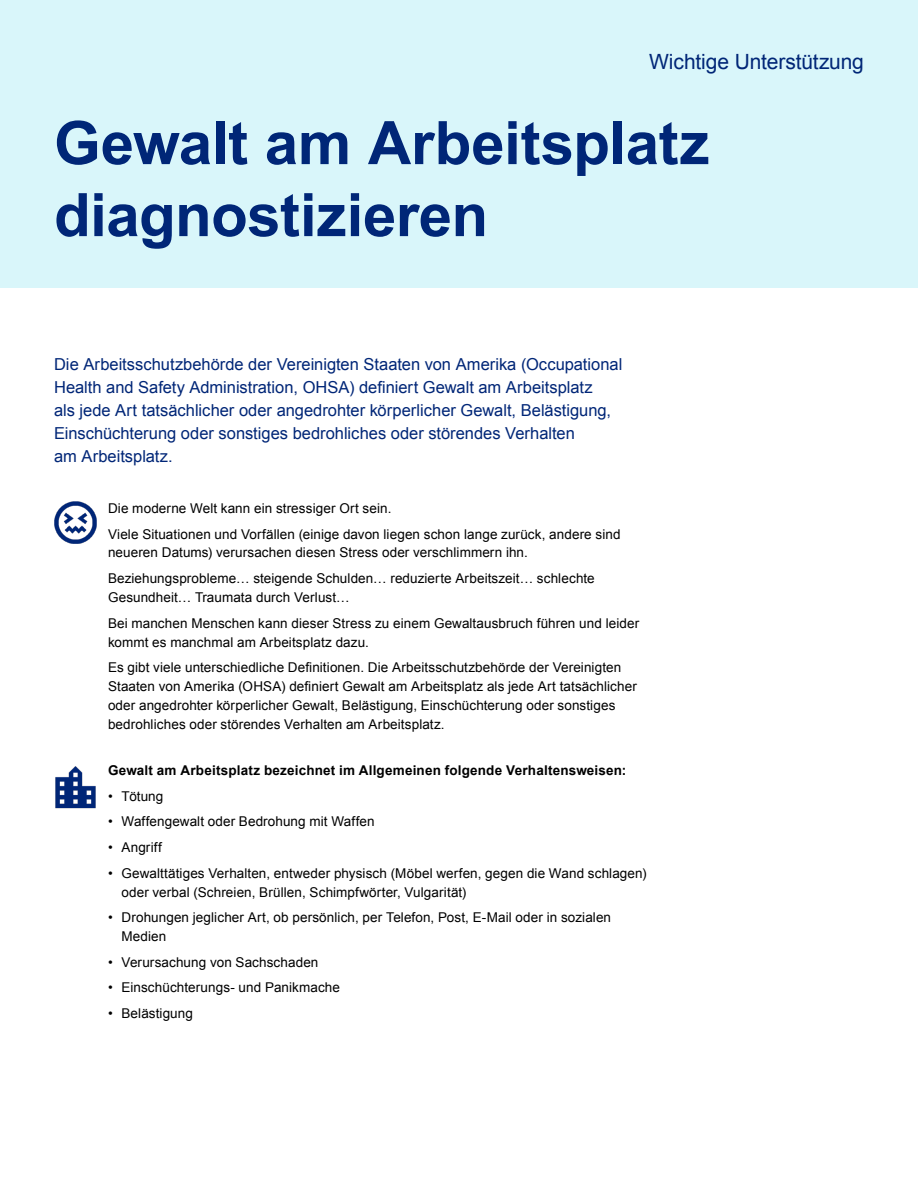
<style>
.page{position:relative;width:918px;height:1188px;background:#fff}
.page>*{position:absolute;margin:0;border:0;box-sizing:border-box;transform-origin:0 0}
.Headline{font:700 60px/72px "Arial";letter-spacing:-.01em;color:#002677}
.Product_label_-_Right_aligned{font:21px "Arial";letter-spacing:-.005em;color:#002677}
.Intro{font:16.5px/23.1px "Arial";color:#002677}
.Arial-Body{font:13.5px/18.9px "Arial";letter-spacing:.005em;color:#000}
.Arial-Body-2{font:700 13.5px "Arial";letter-spacing:.015em;color:#000}
</style>
<div class="page">
<div style="left:0;top:0;width:918px;height:287px;background:#d9f6fa"></div>
<img style="left:54px;top:501px;width:43px;height:43px">
<img style="left:55px;top:766px;width:41px;height:43px">
<p class="Product_label_-_Right_aligned" style="left:649px;top:48px;width:216px">Wichtige Unterstützung</p>
<p class="Headline" style="left:54px;top:109px;width:657px">Gewalt am Arbeitsplatz diagnostizieren</p>
<p class="Intro" style="left:54px;top:353px;width:570px">Die Arbeitsschutzbehörde der Vereinigten Staaten von Amerika (Occupational Health and Safety Administration, OHSA) definiert Gewalt am Arbeitsplatz<br>als jede Art tatsächlicher oder angedrohter körperlicher Gewalt, Belästigung, Einschüchterung oder sonstiges bedrohliches oder störendes Verhalten<br>am Arbeitsplatz.</p>
<p class="Arial-Body" style="left:108px;top:499px;width:285px">Die moderne Welt kann ein stressiger Ort sein.</p>
<p class="Arial-Body" style="left:108px;top:524px;width:514px">Viele Situationen und Vorfällen (einige davon liegen schon lange zurück, andere sind neueren Datums) verursachen diesen Stress oder verschlimmern ihn.</p>
<p class="Arial-Body" style="left:108px;top:569px;width:488px">Beziehungsprobleme… steigende Schulden… reduzierte Arbeitszeit… schlechte<br>Gesundheit… Traumata durch Verlust…</p>
<p class="Arial-Body" style="left:108px;top:614px;width:533px">Bei manchen Menschen kann dieser Stress zu einem Gewaltausbruch führen und leider kommt es manchmal am Arbeitsplatz dazu.</p>
<p class="Arial-Body" style="left:108px;top:658px;width:530px">Es gibt viele unterschiedliche Definitionen. Die Arbeitsschutzbehörde der Vereinigten Staaten von Amerika (OHSA) definiert Gewalt am Arbeitsplatz als jede Art tatsächlicher oder angedrohter körperlicher Gewalt, Belästigung, Einschüchterung oder sonstiges bedrohliches oder störendes Verhalten am Arbeitsplatz.</p>
<p class="Arial-Body-2" style="left:108px;top:761px;width:520px">Gewalt am Arbeitsplatz bezeichnet im Allgemeinen folgende Verhaltensweisen:</p>
<p class="Arial-Body" style="left:108px;top:787px;width:57px">• Tötung</p>
<p class="Arial-Body" style="left:108px;top:812px;width:268px">• Waffengewalt oder Bedrohung mit Waffen</p>
<p class="Arial-Body" style="left:108px;top:838px;width:55px">• Angriff</p>
<p class="Arial-Body" style="left:122px;top:864px;width:527px;text-indent:-14px">• Gewalttätiges Verhalten, entweder physisch (Möbel werfen, gegen die Wand schlagen) oder verbal (Schreien, Brüllen, Schimpfwörter, Vulgarität)</p>
<p class="Arial-Body" style="left:122px;top:908px;width:491px;text-indent:-14px">• Drohungen jeglicher Art, ob persönlich, per Telefon, Post, E-Mail oder in sozialen<br>Medien</p>
<p class="Arial-Body" style="left:108px;top:953px;width:212px">• Verursachung von Sachschaden</p>
<p class="Arial-Body" style="left:108px;top:978px;width:234px">• Einschüchterungs- und Panikmache</p>
<p class="Arial-Body" style="left:108px;top:1004px;width:86px">• Belästigung</p>
</div>
